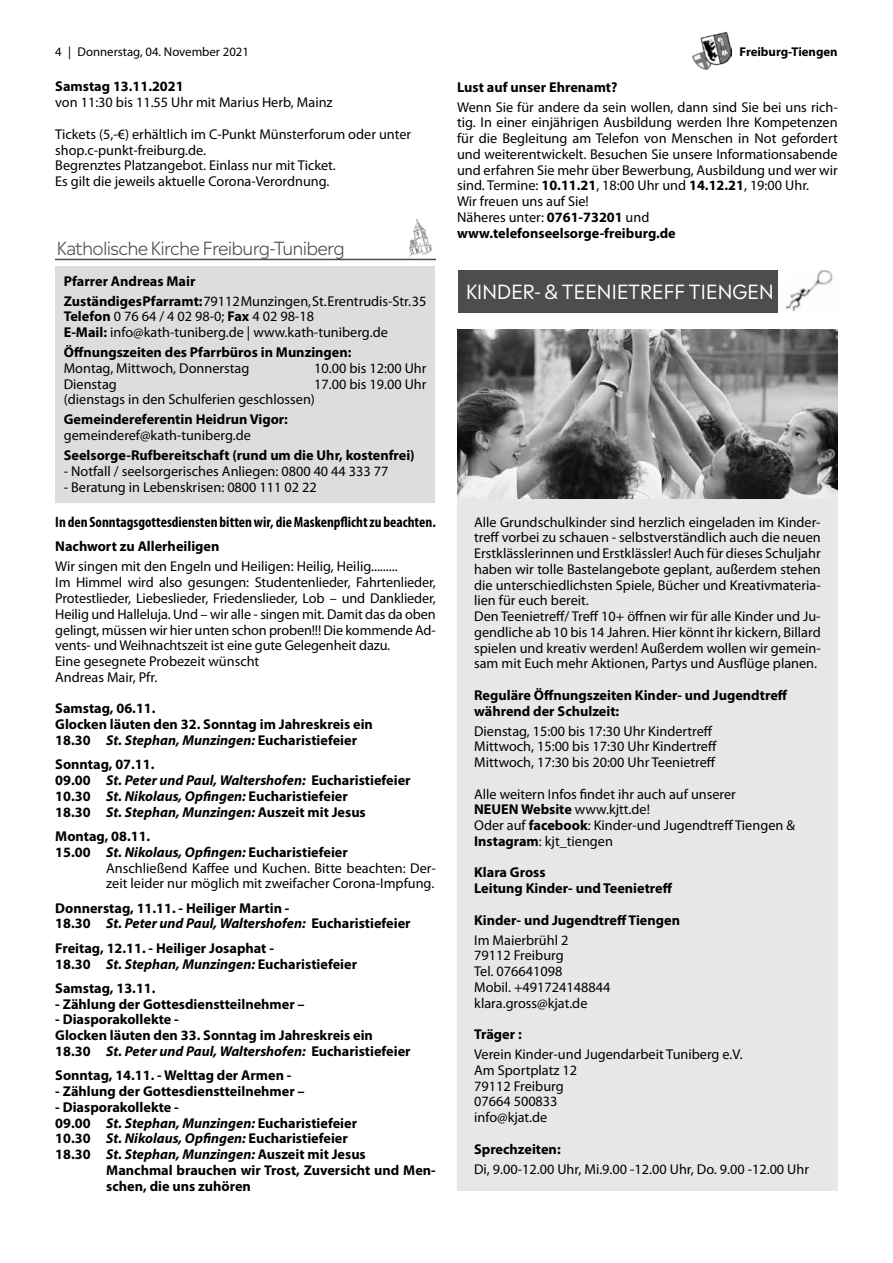
<style>
.page{position:relative;width:893px;height:1263px;background:#fff}
.page>*{position:absolute;margin:0;border:0;box-sizing:border-box;transform-origin:0 0}
.t1{font:19.35px "Madera";letter-spacing:-.025em;color:#fff}
.t2{font:300 18px "Madera";letter-spacing:-.04em;color:#4d4d4f}
.t3{font:700 condensed 15px "Myriad Pro";color:#000}
.t4{font:14.25px/15.8px "Myriad Pro";color:#000}
.t5{font:700 14.25px/15.8px "Myriad Pro";color:#000}
.t6{font:italic 700 14.25px "Myriad Pro";color:#000}
.t7{font:12.75px "Myriad Pro";color:#000}
.t8{font:700 12.75px "Myriad Pro";color:#000}
.s1{font-weight:700}
.s2{font-weight:400}
.s3{font-style:italic}
.s4{font-style:normal}
</style>
<div class="page">
<img style="left:692px;top:31px;width:39px;height:39px">
<div style="left:55px;top:266px;width:380px;height:237px;background:#dcddde"></div>
<hr style="left:55px;top:259px;width:381px;height:1px;background:#4d4d4f">
<img style="left:409px;top:219px;width:24px;height:38px">
<div style="left:457px;top:270px;width:381px;height:42px;background:#4d4d4f"></div>
<img style="left:778px;top:270px;width:60px;height:42px">
<div style="left:457px;top:499px;width:381px;height:692px;background:#e6e7e8"></div>
<img style="left:457px;top:329px;width:381px;height:170px">
<p class="t7" style="left:55px;top:44px;width:195px">4 | Donnerstag, 04. November 2021</p>
<p class="t8" style="left:739px;top:44px;width:100px">Freiburg-Tiengen</p>
<p class="t5" style="left:55px;top:78px;width:130px">Samstag 13.11.2021</p>
<p class="t4" style="left:55px;top:94px;width:279px">von 11:30 bis 11.55 Uhr mit Marius Herb, Mainz</p>
<p class="t4" style="left:55px;top:126px;width:357px">Tickets (5,-€) erhältlich im C-Punkt Münsterforum oder unter shop.c-punkt-freiburg.de.<br>Begrenztes Platzangebot. Einlass nur mit Ticket.<br>Es gilt die jeweils aktuelle Corona-Verordnung.</p>
<p class="t5" style="left:457px;top:78px;width:162px">Lust auf unser Ehrenamt?</p>
<p class="t4" style="left:457px;top:99px;width:382px">Wenn Sie für andere da sein wollen, dann sind Sie bei uns rich&shy;tig. In einer einjährigen Ausbildung werden Ihre Kompetenzen für die Begleitung am Telefon von Menschen in Not gefordert und weiterentwickelt. Besuchen Sie unsere Informationsabende und erfahren Sie mehr über Bewerbung, Ausbildung und wer wir sind. Termine: <span class="s1">10.11.21</span>, 18:00 Uhr und <span class="s1">14.12.21</span>, 19:00 Uhr.<br>Wir freuen uns auf Sie!<br>Näheres unter: <span class="s1">0761-73201</span> und <span class="s1">www.telefonseelsorge-freiburg.de</span></p>
<p class="t2" style="left:57px;top:233px;width:290px">Katholische Kirche Freiburg-Tuniberg</p>
<p class="t5" style="left:64px;top:270px;width:364px;line-height:20px">Pfarrer Andreas Mair<br>Zuständiges Pfarramt: <span class="s2">79112 Munzingen, St. Erentrudis-Str. 35</span></p>
<p class="t4" style="left:64px;top:308px;width:326px"><span class="s1">Telefon</span> 0 76 64 / 4 02 98-0; <span class="s1">Fax</span> 4 02 98-18<br><span class="s1">E-Mail:</span> info@kath-tuniberg.de | www.kath-tuniberg.de</p>
<p class="t5" style="left:64px;top:344px;width:289px">Öffnungszeiten des Pfarrbüros in Munzingen:</p>
<p class="t4" style="left:64px;top:360px;width:187px">Montag, Mittwoch, Donnerstag</p>
<p class="t4" style="left:314px;top:360px;width:114px">10.00 bis 12:00 Uhr</p>
<p class="t4" style="left:64px;top:376px;width:55px">Dienstag</p>
<p class="t4" style="left:64px;top:376px;width:364px;text-indent:250px">17.00 bis 19.00 Uhr (dienstags in den Schulferien geschlossen)</p>
<p class="t5" style="left:64px;top:411px;width:226px">Gemeindereferentin Heidrun Vigor:</p>
<p class="t4" style="left:64px;top:427px;width:189px">gemeinderef@kath-tuniberg.de</p>
<p class="t5" style="left:64px;top:447px;width:352px">Seelsorge-Rufbereitschaft (rund um die Uhr, kostenfrei)</p>
<p class="t4" style="left:64px;top:463px;width:326px">- Notfall / seelsorgerisches Anliegen: 0800 40 44 333 77</p>
<p class="t4" style="left:64px;top:479px;width:255px">- Beratung in Lebenskrisen: 0800 111 02 22</p>
<p class="t3" style="left:55px;top:513px;width:382px">In den Sonntagsgottesdiensten bitten wir, die Maskenpflicht zu beachten.</p>
<p class="t5" style="left:55px;top:538px;width:166px">Nachwort zu Allerheiligen</p>
<p class="t4" style="left:55px;top:558px;width:382px">Wir singen mit den Engeln und Heiligen: Heilig, Heilig.........<br>Im Himmel wird also gesungen: Studentenlieder, Fahrtenlieder, Protestlieder, Liebeslieder, Friedenslieder, Lob – und Danklieder, Heilig und Halleluja. Und – wir alle - singen mit. Damit das da oben gelingt, müssen wir hier unten schon proben!!! Die kommende Ad&shy;vents- und Weihnachtszeit ist eine gute Gelegenheit dazu.<br>Eine gesegnete Probezeit wünscht<br>Andreas Mair, Pfr.</p>
<p class="t5" style="left:55px;top:700px;width:319px">Samstag, 06.11.<br>Glocken läuten den 32. Sonntag im Jahreskreis ein<br>18.30 <span class="s3">St. Stephan, Munzingen:</span> Eucharistiefeier</p>
<p class="t5" style="left:55px;top:756px;width:357px">Sonntag, 07.11.<br>09.00 <span class="s3">St. Peter und Paul, Waltershofen:</span> Eucharistiefeier 10.30 <span class="s3">St. Nikolaus, Opfingen:</span> Eucharistiefeier<br>18.30 <span class="s3">St. Stephan, Munzingen:</span> Auszeit mit Jesus</p>
<p class="t5" style="left:55px;top:828px;width:97px">Montag, 08.11.</p>
<p class="t5" style="left:55px;top:844px;width:294px">15.00 <span class="s3">St. Nikolaus, Opfingen:</span> Eucharistiefeier</p>
<p class="t4" style="left:106px;top:860px;width:331px">Anschließend Kaffee und Kuchen. Bitte beachten: Der-</p>
<p class="t4" style="left:106px;top:875px;width:329px">zeit leider nur möglich mit zweifacher Corona-Impfung.</p>
<p class="t5" style="left:55px;top:899px;width:357px">Donnerstag, 11.11. - Heiliger Martin -<br>18.30 <span class="s3">St. Peter und Paul, Waltershofen:</span> Eucharistiefeier</p>
<p class="t5" style="left:55px;top:939px;width:303px">Freitag, 12.11. - Heiliger Josaphat -<br>18.30 <span class="s3">St. Stephan, Munzingen:</span> Eucharistiefeier</p>
<p class="t5" style="left:55px;top:980px;width:102px">Samstag, 13.11.</p>
<p class="t5" style="left:55px;top:995px;width:251px">- Zählung der Gottesdienstteilnehmer –</p>
<p class="t5" style="left:55px;top:1011px;width:357px">- Diasporakollekte -<br>Glocken läuten den 33. Sonntag im Jahreskreis ein<br>18.30 <span class="s3">St. Peter und Paul, Waltershofen:</span> Eucharistiefeier</p>
<p class="t5" style="left:55px;top:1067px;width:238px">Sonntag, 14.11. - Welttag der Armen -</p>
<p class="t5" style="left:55px;top:1083px;width:251px">- Zählung der Gottesdienstteilnehmer –</p>
<p class="t5" style="left:55px;top:1099px;width:125px">- Diasporakollekte -</p>
<p class="t5" style="left:55px;top:1114px;width:303px">09.00 <span class="s3">St. Stephan, Munzingen:</span> Eucharistiefeier</p>
<p class="t5" style="left:55px;top:1130px;width:294px">10.30 <span class="s3">St. Nikolaus, Opfingen:</span> Eucharistiefeier</p>
<p class="t6" style="left:55px;top:1145px;width:312px"><span class="s4">18.30</span> St. Stephan, Munzingen: <span class="s4">Auszeit mit Jesus</span></p>
<p class="t5" style="left:106px;top:1162px;width:331px">Manchmal brauchen wir Trost, Zuversicht und Men-</p>
<p class="t5" style="left:106px;top:1177px;width:146px">schen, die uns zuhören</p>
<h1 class="t1" style="left:466px;top:275px;width:310px">KINDER- &amp; TEENIETREFF TIENGEN</h1>
<p class="t4" style="left:474px;top:514px;width:348px">Alle Grundschulkinder sind herzlich eingeladen im Kinder&shy;treff vorbei zu schauen - selbstverständlich auch die neuen Erstklässlerinnen und Erstklässler! Auch für dieses Schuljahr haben wir tolle Bastelangebote geplant, außerdem stehen die unterschiedlichsten Spiele, Bücher und Kreativmateria&shy;lien für euch bereit.<br>Den Teenietreff/ Treff 10+ öffnen wir für alle Kinder und Ju&shy;gendliche ab 10 bis 14 Jahren. Hier könnt ihr kickern, Billard spielen und kreativ werden! Außerdem wollen wir gemein&shy;sam mit Euch mehr Aktionen, Partys und Ausflüge planen.</p>
<p class="t5" style="left:474px;top:687px;width:315px">Reguläre Öffnungszeiten Kinder- und Jugendtreff während der Schulzeit:</p>
<p class="t4" style="left:474px;top:723px;width:244px">Dienstag, 15:00 bis 17:30 Uhr Kindertreff<br>Mittwoch, 15:00 bis 17:30 Uhr Kindertreff<br>Mittwoch, 17:30 bis 20:00 Uhr Teenietreff</p>
<p class="t4" style="left:474px;top:786px;width:322px">Alle weitern Infos findet ihr auch auf unserer<br><span class="s1">NEUEN Website</span> www.kjtt.de!<br>Oder auf <span class="s1">facebook</span>: Kinder-und Jugendtreff Tiengen &amp; <span class="s1">Instagram</span>: kjt_tiengen</p>
<p class="t5" style="left:474px;top:864px;width:200px">Klara Gross<br>Leitung Kinder- und Teenietreff</p>
<p class="t5" style="left:474px;top:911px;width:207px">Kinder- und Jugendtreff Tiengen</p>
<p class="t4" style="left:474px;top:932px;width:138px">Im Maierbrühl 2<br>79112 Freiburg<br>Tel. 076641098<br>Mobil. +491724148844 klara.gross@kjat.de</p>
<p class="t5" style="left:474px;top:1026px;width:49px">Träger :</p>
<p class="t4" style="left:474px;top:1046px;width:270px">Verein Kinder-und Jugendarbeit Tuniberg e.V.<br>Am Sportplatz 12<br>79112 Freiburg<br>07664 500833<br>info@kjat.de</p>
<p class="t5" style="left:474px;top:1140px;width:88px">Sprechzeiten:</p>
<p class="t4" style="left:474px;top:1161px;width:336px">Di, 9.00-12.00 Uhr, Mi.9.00 -12.00 Uhr, Do. 9.00 -12.00 Uhr</p>
</div>
